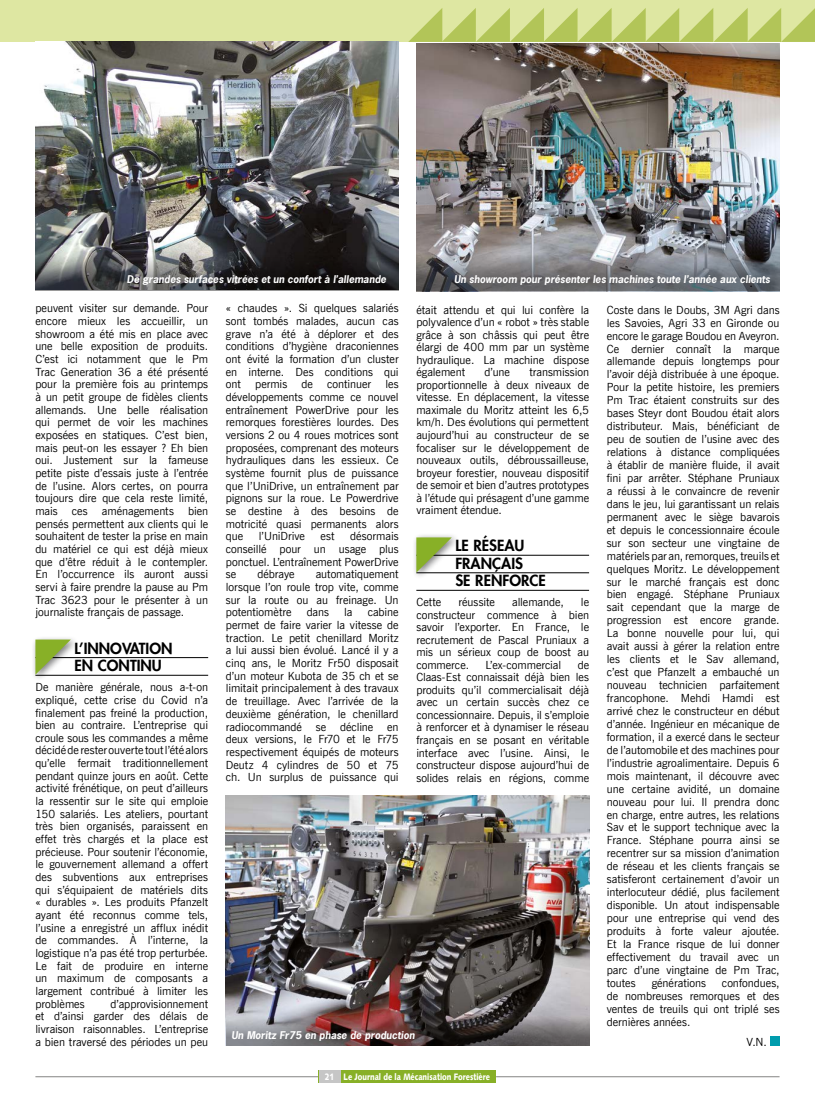
<style>
.page{position:relative;width:815px;height:1099px;background:#fff}
.page>*{position:absolute;margin:0;border:0;box-sizing:border-box;transform-origin:0 0}
.t1{font:800 15px/17.5px "Futura";color:#000}
.t2{font:11.25px/12.6px "News Gothic BT";color:#000;text-align:justify}
.t3{font:italic 700 10px "News Gothic Std";color:#fff}
.t4{font:9.38px "Humanist 531 BT Black A";color:#fff;scale:.8 1}
</style>
<div class="page">
<hr style="left:496px;top:1075px;width:284px;height:2px;background:#9d9d9c">
<hr style="left:35px;top:1075px;width:284px;height:2px;background:#9d9d9c">
<div style="left:319px;top:1070px;width:177px;height:12px;background:#88b027"></div>
<div style="left:319px;top:1070px;width:21px;height:12px;background:#c6c6c6"></div>
<div style="left:0;top:0;width:815px;height:42px;background:#dee7a2"></div>
<svg style="left:408px;top:8px;width:407px;height:34px"></svg>
<hr style="left:35px;top:657px;width:173px;height:1px;background:#000">
<hr style="left:35px;top:675px;width:173px;height:1px;background:#000">
<hr style="left:416px;top:555px;width:173px;height:1px;background:#000">
<hr style="left:416px;top:572px;width:173px;height:1px;background:#000">
<hr style="left:416px;top:590px;width:173px;height:1px;background:#000">
<div style="left:770px;top:1036px;width:10px;height:9px;background:#009cad"></div>
<img style="left:35px;top:42px;width:364px;height:206px">
<img style="left:416px;top:43px;width:364px;height:205px">
<img style="left:226px;top:795px;width:363px;height:216px">
<div style="left:31px;top:635px;width:48px;height:48px;background:#000;opacity:.5"></div>
<svg style="left:35px;top:639px;width:36px;height:35px"></svg>
<div style="left:412px;top:533px;width:48px;height:48px;background:#000;opacity:.5"></div>
<svg style="left:416px;top:537px;width:36px;height:35px"></svg>
<svg style="left:416px;top:248px;width:364px;height:43px;background:#78797e"></svg>
<svg style="left:35px;top:248px;width:364px;height:43px;background:#454546"></svg>
<img style="left:226px;top:1011px;width:363px;height:34px">
<p class="t3" style="left:127px;top:272px;width:261px">De grandes surfaces vitrées et un confort à l’allemande</p>
<p class="t3" style="left:454px;top:272px;width:318px">Un showroom pour présenter les machines toute l’année aux clients</p>
<p class="t2" style="left:35px;top:302px;width:174px">peuvent visiter sur demande. Pour encore mieux les accueillir, un showroom a été mis en place avec une belle exposition de produits.<br>C’est ici notamment que le Pm Trac Generation 36 a été présenté pour la première fois au printemps à un petit groupe de fidèles clients allemands. Une belle réalisation qui permet de voir les machines exposées en statiques. C’est bien, mais peut-on les essayer ? Eh bien oui. Justement sur la fameuse petite piste d’essais juste à l’entrée de l’usine. Alors certes, on pourra toujours dire que cela reste limité, mais</p>
<p class="t2" style="left:72px;top:504px;width:17px">ces</p>
<p class="t2" style="left:102px;top:504px;width:73px">aménagements</p>
<p class="t2" style="left:35px;top:504px;width:174px;text-indent:153px">bien pensés permettent aux clients qui le souhaitent de tester la prise en main du matériel ce qui est déjà mieux que d’être réduit à le contempler.<br>En l’occurrence ils auront aussi servi à faire prendre la pause au Pm Trac 3623 pour le présenter à un journaliste français de passage.</p>
<h1 class="t1" style="left:74px;top:640px;width:100px">L’INNOVATION<br>EN CONTINU</h1>
<p class="t2" style="left:35px;top:680px;width:174px">De manière générale, nous a-t-on expliqué, cette crise du Covid n’a finalement pas freiné la production, bien au contraire. L’entreprise qui croule sous les commandes a même décidé de rester ouverte tout l’été alors qu’elle fermait traditionnellement pendant quinze jours en août. Cette activité frénétique, on peut d’ailleurs la ressentir sur le site qui emploie 150 salariés. Les ateliers, pourtant très bien organisés, paraissent en effet très chargés et la place est précieuse. Pour soutenir l’économie, le gouvernement allemand a offert des subventions aux entreprises qui s’équipaient de matériels dits « durables ». Les produits Pfanzelt ayant été reconnus comme tels, l’usine a enregistré un afflux inédit de commandes. À l’interne, la logistique n’a pas été trop perturbée.<br>Le fait de produire en interne un maximum de composants a largement contribué à limiter les problèmes</p>
<p class="t2" style="left:35px;top:997px;width:174px;text-indent:75px">d’approvisionnement et d’ainsi garder des délais de livraison raisonnables. L’entreprise a bien traversé des périodes un peu</p>
<p class="t2" style="left:226px;top:302px;width:174px">« chaudes ». Si quelques salariés sont tombés malades, aucun cas grave n’a été à déplorer et des conditions d’hygiène draconiennes ont évité la formation d’un cluster en interne. Des conditions qui ont</p>
<p class="t2" style="left:226px;top:378px;width:174px;text-indent:159px">les développements comme ce nouvel entraînement PowerDrive pour les remorques forestières lourdes. Des versions 2 ou 4 roues motrices sont proposées, comprenant des moteurs hydrauliques dans les essieux. Ce système fournit plus de puissance que l’UniDrive, un entraînement par pignons sur la roue. Le Powerdrive se destine à des besoins de motricité quasi permanents alors que</p>
<p class="t2" style="left:255px;top:378px;width:34px">permis</p>
<p class="t2" style="left:302px;top:378px;width:13px">de</p>
<p class="t2" style="left:327px;top:378px;width:45px">continuer</p>
<p class="t2" style="left:226px;top:530px;width:174px;text-indent:124px">désormais conseillé pour un usage plus ponctuel. L’entraînement PowerDrive se</p>
<p class="t2" style="left:259px;top:530px;width:48px">l’UniDrive</p>
<p class="t2" style="left:321px;top:530px;width:16px">est</p>
<p class="t2" style="left:257px;top:568px;width:39px">débraye</p>
<p class="t2" style="left:226px;top:568px;width:174px;text-indent:90px">automatiquement lorsque l’on roule trop vite, comme sur la route ou au freinage. Un potentiomètre</p>
<p class="t2" style="left:226px;top:606px;width:174px;text-indent:142px">cabine permet de faire varier la vitesse de traction. Le petit chenillard Moritz a lui aussi bien évolué. Lancé il y a cinq ans, le Moritz Fr50 disposait d’un moteur Kubota de 35 ch et se limitait principalement à des travaux de treuillage. Avec l’arrivée de la deuxième génération, le chenillard radiocommandé se décline en deux versions, le Fr70 et le Fr75 respectivement équipés de moteurs Deutz 4 cylindres de 50 et 75 ch. Un surplus de puissance qui</p>
<p class="t2" style="left:307px;top:606px;width:24px">dans</p>
<p class="t2" style="left:344px;top:606px;width:10px">la</p>
<p class="t2" style="left:416px;top:303px;width:174px">était attendu et qui lui confère la polyvalence d’un « robot » très stable grâce à son châssis qui peut être élargi de 400 mm par un système hydraulique. La machine dispose également</p>
<p class="t2" style="left:416px;top:366px;width:174px;text-indent:113px">transmission proportionnelle à deux niveaux de vitesse. En déplacement, la vitesse maximale du Moritz atteint les 6,5 km/h. Des évolutions qui permettent aujourd’hui au constructeur de se focaliser sur le développement de nouveaux outils, débroussailleuse, broyeur forestier, nouveau dispositif de semoir et bien d’autres prototypes à l’étude qui présagent d’une gamme vraiment étendue.</p>
<h1 class="t1" style="left:455px;top:538px;width:92px">LE RÉSEAU<br>FRANÇAIS<br>SE RENFORCE</h1>
<p class="t2" style="left:416px;top:595px;width:27px">Cette</p>
<p class="t2" style="left:458px;top:595px;width:38px">réussite</p>
<p class="t2" style="left:512px;top:595px;width:53px">allemande,</p>
<p class="t2" style="left:484px;top:366px;width:27px">d’une</p>
<p class="t2" style="left:416px;top:596px;width:174px;text-indent:165px">le constructeur commence à bien savoir l’exporter. En France, le recrutement de Pascal Pruniaux a mis un sérieux coup de boost au commerce.</p>
<p class="t2" style="left:416px;top:658px;width:174px;text-indent:161px">de Claas-Est connaissait déjà bien les produits qu’il commercialisait déjà avec un certain succès chez ce concessionnaire. Depuis, il s’emploie à renforcer et à dynamiser le réseau français en se posant en véritable interface avec l’usine. Ainsi, le constructeur dispose aujourd’hui de solides relais en régions, comme</p>
<p class="t2" style="left:486px;top:658px;width:77px">L’ex-commercial</p>
<p class="t3" style="left:231px;top:1028px;width:185px">Un Moritz Fr75 en phase de production</p>
<p class="t4" style="left:325px;top:1071px;width:13px">21</p>
<p class="t4" style="left:344px;top:1071px;width:184px">Le Journal de la Mécanisation Forestière</p>
<p class="t2" style="left:607px;top:303px;width:174px">Coste dans le Doubs, 3M Agri dans les Savoies, Agri 33 en Gironde ou encore le garage Boudou en Aveyron.<br>Ce dernier connaît la marque allemande depuis longtemps pour l’avoir déjà distribuée à une époque.<br>Pour la petite histoire, les premiers Pm Trac étaient construits sur des bases Steyr dont Boudou était alors distributeur. Mais, bénéficiant de peu de soutien de l’usine avec des relations à distance compliquées à établir de manière fluide, il avait fini par arrêter. Stéphane Pruniaux a réussi à le convaincre de revenir dans le jeu, lui garantissant un relais permanent avec le siège bavarois et depuis le concessionnaire écoule sur son secteur une vingtaine de matériels par an, remorques, treuils et quelques Moritz. Le développement sur le marché français est donc bien engagé. Stéphane Pruniaux sait cependant que la marge de progression est encore grande.<br>La bonne nouvelle pour lui, qui avait aussi à gérer la relation entre les clients et le Sav allemand, c’est que Pfanzelt a embauché un nouveau technicien parfaitement francophone. Mehdi Hamdi est arrivé chez le constructeur en début d’année. Ingénieur en mécanique de formation, il a exercé dans le secteur de l’automobile et des machines pour l’industrie agroalimentaire. Depuis 6 mois maintenant, il découvre avec une certaine avidité, un domaine nouveau pour lui. Il prendra donc en charge, entre autres, les relations Sav et le support technique avec la France. Stéphane pourra ainsi se recentrer sur sa mission d’animation de réseau et les clients français se satisferont certainement d’avoir un interlocuteur dédié, plus facilement disponible. Un atout indispensable pour une entreprise qui vend des produits à forte valeur ajoutée.<br>Et la France risque de lui donner effectivement du travail avec un parc d’une vingtaine de Pm Trac, toutes</p>
<p class="t2" style="left:652px;top:976px;width:56px">générations</p>
<p class="t2" style="left:607px;top:976px;width:174px;line-height:13px;text-indent:115px">confondues, de nombreuses remorques et des ventes de treuils qui ont triplé ses dernières années.</p>
<p class="t2" style="left:747px;top:1035px;width:22px">V.N.</p>
</div>
